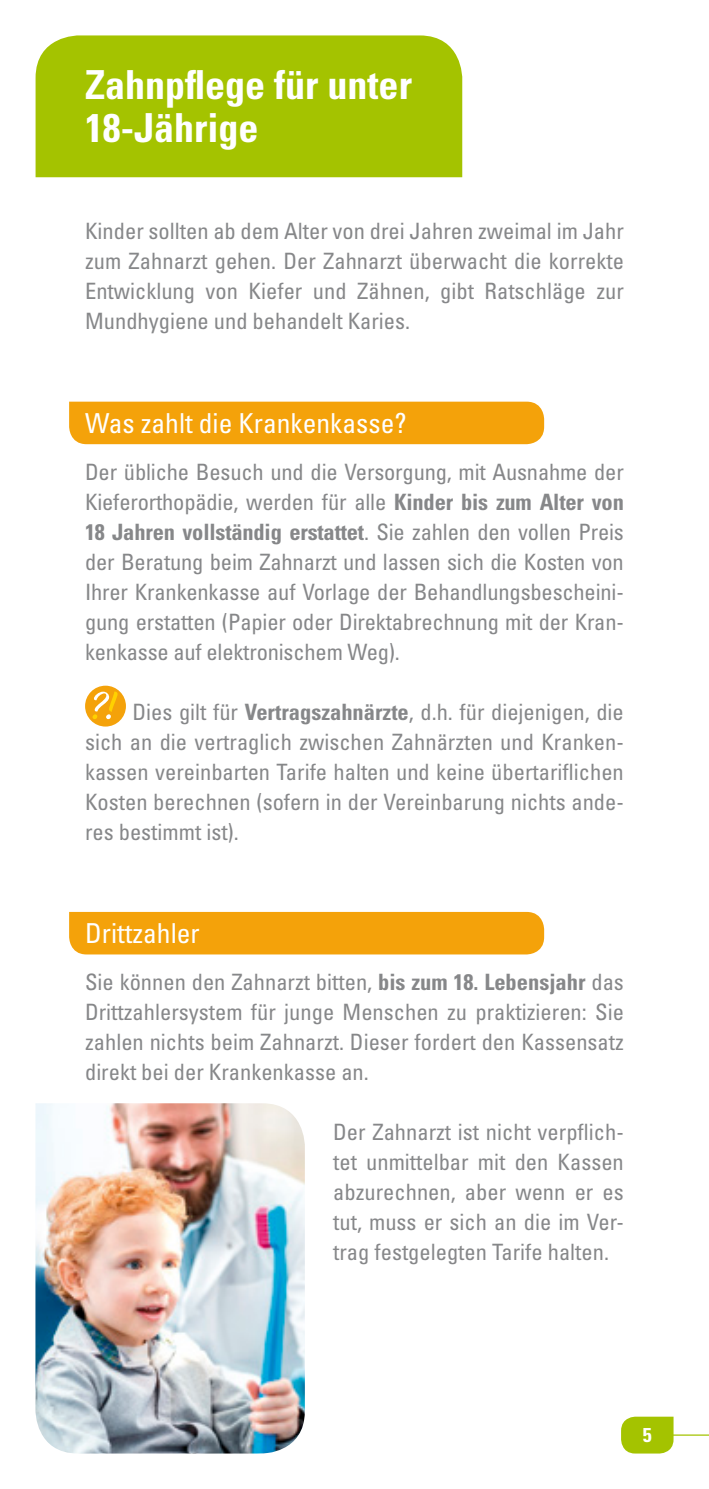
<style>
.page{position:relative;width:709px;height:1489px;background:#fff}
.page>*{position:absolute;margin:0;border:0;box-sizing:border-box;transform-origin:0 0}
.t1{font:700 condensed 40px/42.5px "Univers LT Std";color:#fff}
.t2{font:condensed 27.5px "Univers LT Std";color:#fff}
.t3{font:condensed 22.5px/30px "Univers LT Std";color:#868789;text-align:justify}
.t4{font:700 condensed 20px "Univers LT Std";color:#fff}
.s1{font-weight:700}
</style>
<div class="page">
<hr style="left:659px;top:1434px;width:50px;height:1px;background:#a4c300">
<svg style="left:621px;top:1416px;width:52px;height:37px;background:#aac712"></svg>
<div style="left:85px;top:685px;width:41px;height:41px;background:#f4a20a;border-radius:50%"></div>
<svg style="left:92px;top:691px;width:19px;height:28px"></svg>
<svg style="left:109px;top:691px;width:9px;height:20px"></svg>
<div style="left:69px;top:401px;width:475px;height:43px;background:#f4a20a"></div>
<div style="left:69px;top:911px;width:475px;height:43px;background:#f4a20a"></div>
<div style="left:36px;top:35px;width:426px;height:142px;background:#a4c300"></div>
<img style="left:35px;top:1103px;width:270px;height:350px">
<h1 class="t1" style="left:85px;top:64px;width:328px">Zahnpflege für unter<br>18-Jährige</h1>
<p class="t3" style="left:85px;top:216px;width:540px">Kinder sollten ab dem Alter von drei Jahren zweimal im Jahr zum Zahnarzt gehen. Der Zahnarzt überwacht die korrekte Entwicklung von Kiefer und Zähnen, gibt Ratschläge zur Mundhygiene und behandelt Karies.</p>
<p class="t2" style="left:85px;top:405px;width:323px">Was zahlt die Krankenkasse?</p>
<p class="t3" style="left:85px;top:456px;width:540px">Der übliche Besuch und die Versorgung, mit Ausnahme der Kieferorthopädie, werden für alle <span class="s1">Kinder bis zum Alter von 18 Jahren vollständig erstattet</span>. Sie zahlen den vollen Preis der Beratung beim Zahnarzt und lassen sich die Kosten von Ihrer Krankenkasse auf Vorlage der Behandlungsbescheini&shy;gung erstatten (Papier oder Direktabrechnung mit der Kran&shy;kenkasse auf elektronischem Weg).</p>
<p class="t3" style="left:85px;top:696px;width:540px;text-indent:47px">Dies gilt für <span class="s1">Vertragszahnärzte</span>, d.h. für diejenigen, die sich an die vertraglich zwischen Zahnärzten und Kranken&shy;kassen vereinbarten Tarife halten und keine übertariflichen Kosten berechnen (sofern in der Vereinbarung nichts ande&shy;res bestimmt ist).</p>
<p class="t2" style="left:85px;top:915px;width:116px">Drittzahler</p>
<p class="t3" style="left:85px;top:966px;width:540px">Sie können den Zahnarzt bitten, <span class="s1">bis zum 18. Lebensjahr</span> das Drittzahlersystem für junge Menschen zu praktizieren: Sie zahlen nichts beim Zahnarzt. Dieser fordert den Kassensatz direkt bei der Krankenkasse an.</p>
<p class="t3" style="left:333px;top:1116px;width:292px">Der Zahnarzt ist nicht verpflich&shy;tet unmittelbar mit den Kassen abzurechnen, aber wenn er es tut, muss er sich an die im Ver&shy;trag festgelegten Tarife halten.</p>
<p class="t4" style="left:643px;top:1422px;width:10px">5</p>
</div>
